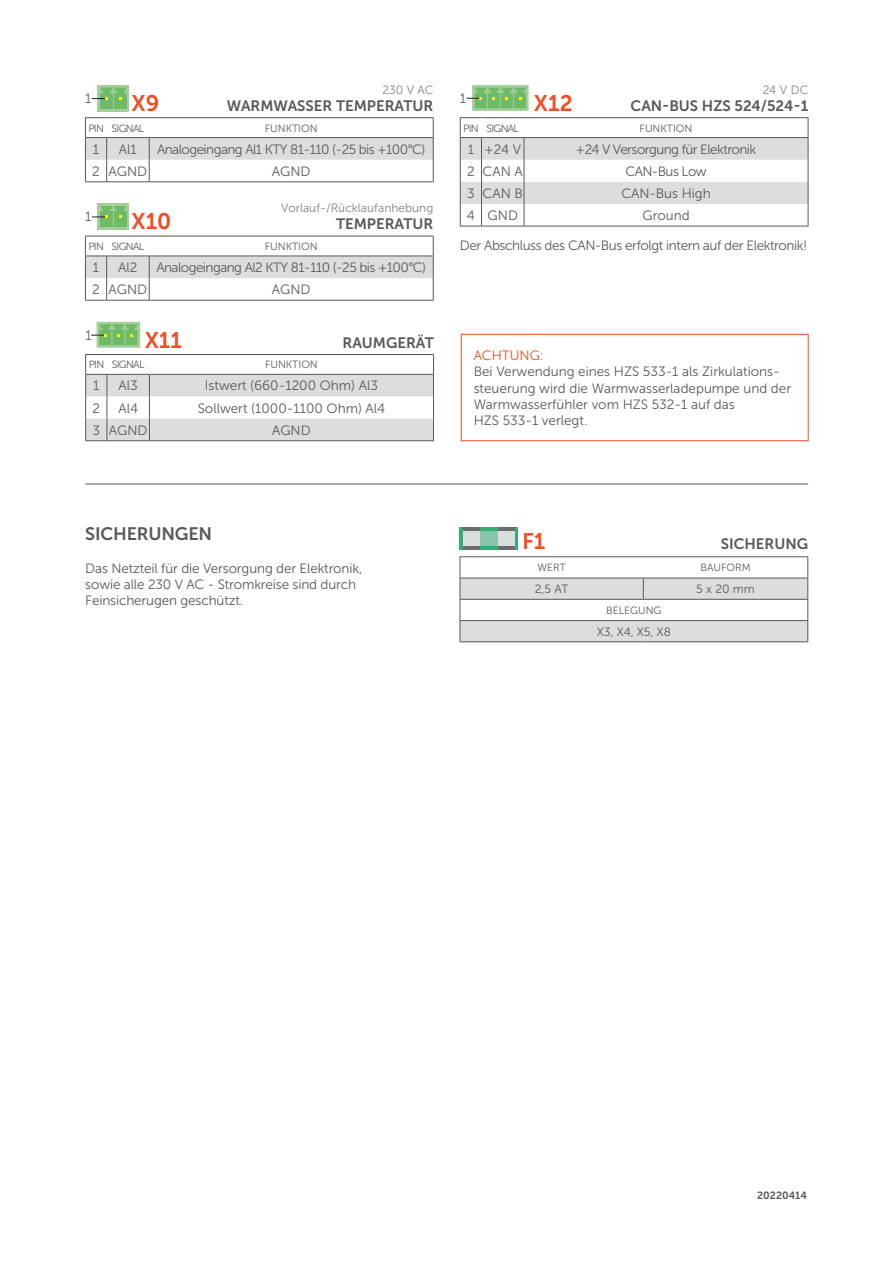
<style>
.page{position:relative;width:893px;height:1263px;background:#fff}
.page>*{position:absolute;margin:0;border:0;box-sizing:border-box;transform-origin:0 0}
.t1{font:22.5px "Museo Sans 700";color:#f04d22}
.t2{font:18px "Museo Sans 700";letter-spacing:-.01em;color:#57585a}
.t3{font:15px "Museo Sans 700";color:#57585a}
.t4{font:13.5px/16.2px "Museo Sans 300";letter-spacing:-.01em;color:#57585a}
.t5{font:13.5px "Museo Sans 300";letter-spacing:-.04em;color:#57585a}
.t6{font:13.5px "Museo Sans 300";letter-spacing:-.03em;color:#57585a}
.t7{font:13.5px "Museo Sans 300";color:#f04d22}
.t8{font:12px "Museo Sans 300";color:#808285}
.t9{font:12px "Museo Sans 300";color:#57585a}
.t10{font:10.5px "Museo Sans 300";color:#57585a}
.t11{font:10.5px "Museo Sans 300";letter-spacing:-.07em;color:#57585a}
.t12{font:10.5px "Museo Sans 700";color:#57585a}
</style>
<div class="page">
<svg style="left:85px;top:117px;width:349px;height:65px"></svg>
<hr style="left:107px;top:181px;width:42px;height:1px;background:#57585a">
<hr style="left:149px;top:181px;width:285px;height:1px;background:#57585a">
<svg style="left:98px;top:85px;width:31px;height:26px"></svg>
<div style="left:100px;top:93px;width:13px;height:16px;background:#6eba66"></div>
<div style="left:114px;top:93px;width:12px;height:16px;background:#6eba66"></div>
<svg style="left:92px;top:88px;width:34px;height:12px"></svg>
<svg style="left:85px;top:236px;width:349px;height:65px"></svg>
<hr style="left:107px;top:300px;width:42px;height:1px;background:#57585a">
<hr style="left:149px;top:300px;width:285px;height:1px;background:#57585a">
<div style="left:98px;top:203px;width:31px;height:27px;background:#a3cf9a"></div>
<div style="left:100px;top:211px;width:13px;height:16px;background:#6eba66"></div>
<div style="left:114px;top:211px;width:12px;height:16px;background:#6eba66"></div>
<svg style="left:92px;top:206px;width:34px;height:12px"></svg>
<svg style="left:85px;top:354px;width:349px;height:87px"></svg>
<hr style="left:107px;top:440px;width:42px;height:1px;background:#57585a">
<hr style="left:149px;top:440px;width:285px;height:1px;background:#57585a">
<svg style="left:91px;top:322px;width:49px;height:26px"></svg>
<svg style="left:460px;top:117px;width:349px;height:110px"></svg>
<hr style="left:481px;top:226px;width:43px;height:1px;background:#57585a">
<hr style="left:524px;top:226px;width:284px;height:1px;background:#57585a">
<svg style="left:467px;top:85px;width:62px;height:26px;background:#8ec681"></svg>
<hr style="left:460px;top:556px;width:183px;height:1px;background:#57585a">
<hr style="left:643px;top:556px;width:165px;height:1px;background:#57585a">
<svg style="left:460px;top:557px;width:348px;height:85px"></svg>
<div style="left:460px;top:527px;width:58px;height:22px;background:#32ae72"></div>
<svg style="left:463px;top:527px;width:17px;height:22px"></svg>
<div style="left:463px;top:531px;width:17px;height:14px;background:#dcdddf"></div>
<div style="left:480px;top:531px;width:18px;height:14px;background:#86c5a8"></div>
<svg style="left:498px;top:527px;width:17px;height:22px"></svg>
<div style="left:498px;top:531px;width:17px;height:14px;background:#dcdddf"></div>
<hr style="left:85px;top:484px;width:723px;height:1px;background:#57585a">
<div style="left:461px;top:334px;width:347px;height:107px;border:1px solid #f04d22"></div>
<p class="t4" style="left:85px;top:90px;width:8px">1</p>
<p class="t8" style="left:382px;top:83px;width:52px">230 V AC</p>
<h1 class="t1" style="left:131px;top:91px;width:29px">X9</h1>
<p class="t3" style="left:227px;top:97px;width:208px">WARMWASSER TEMPERATUR</p>
<p class="t11" style="left:88px;top:122px;width:57px">PIN SIGNAL</p>
<p class="t10" style="left:265px;top:122px;width:54px">FUNKTION</p>
<p class="t4" style="left:93px;top:141px;width:8px">1</p>
<p class="t4" style="left:119px;top:141px;width:19px">Al1</p>
<p class="t5" style="left:157px;top:142px;width:270px">Analogeingang Al1 KTY 81-110 (-25 bis +100°C)</p>
<p class="t4" style="left:92px;top:163px;width:57px">2 AGND</p>
<p class="t4" style="left:272px;top:163px;width:40px">AGND</p>
<p class="t4" style="left:85px;top:209px;width:8px">1</p>
<p class="t8" style="left:281px;top:202px;width:154px">Vorlauf-/Rücklaufanhebung</p>
<h1 class="t1" style="left:131px;top:209px;width:41px">X10</h1>
<p class="t3" style="left:336px;top:216px;width:99px">TEMPERATUR</p>
<p class="t11" style="left:88px;top:241px;width:57px">PIN SIGNAL</p>
<p class="t10" style="left:265px;top:241px;width:54px">FUNKTION</p>
<p class="t4" style="left:93px;top:259px;width:8px">1</p>
<p class="t4" style="left:118px;top:259px;width:21px">Al2</p>
<p class="t5" style="left:156px;top:260px;width:271px">Analogeingang Al2 KTY 81-110 (-25 bis +100°C)</p>
<p class="t4" style="left:92px;top:282px;width:57px">2 AGND</p>
<p class="t4" style="left:272px;top:282px;width:40px">AGND</p>
<p class="t4" style="left:86px;top:327px;width:8px">1</p>
<h1 class="t1" style="left:145px;top:327px;width:39px">X11</h1>
<p class="t3" style="left:342px;top:334px;width:93px">RAUMGERÄT</p>
<p class="t11" style="left:89px;top:359px;width:57px">PIN SIGNAL</p>
<p class="t10" style="left:265px;top:359px;width:54px">FUNKTION</p>
<p class="t4" style="left:93px;top:378px;width:8px">1</p>
<p class="t4" style="left:119px;top:378px;width:21px">Al3</p>
<p class="t4" style="left:205px;top:378px;width:175px">Istwert (660-1200 Ohm) Al3</p>
<p class="t4" style="left:92px;top:400px;width:9px">2</p>
<p class="t4" style="left:118px;top:400px;width:21px">Al4</p>
<p class="t4" style="left:198px;top:400px;width:189px">Sollwert (1000-1100 Ohm) Al4</p>
<p class="t4" style="left:93px;top:422px;width:56px">3 AGND</p>
<p class="t4" style="left:272px;top:422px;width:40px">AGND</p>
<p class="t8" style="left:763px;top:83px;width:47px">24 V DC</p>
<p class="t4" style="left:460px;top:90px;width:8px">1</p>
<h1 class="t1" style="left:534px;top:91px;width:40px">X12</h1>
<p class="t3" style="left:631px;top:97px;width:179px">CAN-BUS HZS 524/524-1</p>
<p class="t11" style="left:463px;top:122px;width:57px">PIN SIGNAL</p>
<p class="t10" style="left:640px;top:122px;width:54px">FUNKTION</p>
<p class="t4" style="left:468px;top:141px;width:55px">1 +24 V</p>
<p class="t5" style="left:576px;top:142px;width:182px">+24 V Versorgung für Elektronik</p>
<p class="t4" style="left:467px;top:163px;width:57px">2 CAN A</p>
<p class="t5" style="left:625px;top:164px;width:83px">CAN-Bus Low</p>
<p class="t4" style="left:467px;top:185px;width:57px">3 CAN B</p>
<p class="t4" style="left:621px;top:185px;width:91px">CAN-Bus High</p>
<p class="t4" style="left:467px;top:207px;width:53px">4 GND</p>
<p class="t4" style="left:642px;top:207px;width:49px">Ground</p>
<p class="t6" style="left:460px;top:239px;width:349px">Der Abschluss des CAN-Bus erfolgt intern auf der Elektronik!</p>
<p class="t7" style="left:474px;top:348px;width:72px">ACHTUNG:</p>
<p class="t4" style="left:474px;top:364px;width:319px">Bei Verwendung eines HZS 533-1 als Zirkulations&shy;steuerung wird die Warmwasserladepumpe und der Warmwasserfühler vom HZS 532-1 auf das<br>HZS 533-1 verlegt.</p>
<h2 class="t2" style="left:85px;top:524px;width:129px">SICHERUNGEN</h2>
<p class="t4" style="left:85px;top:560px;width:279px">Das Netzteil für die Versorgung der Elektronik, sowie alle 230 V AC - Stromkreise sind durch<br>Feinsicherugen geschützt.</p>
<h1 class="t1" style="left:522px;top:529px;width:25px">F1</h1>
<p class="t3" style="left:721px;top:536px;width:89px">SICHERUNG</p>
<p class="t10" style="left:537px;top:562px;width:30px">WERT</p>
<p class="t10" style="left:700px;top:562px;width:52px">BAUFORM</p>
<p class="t9" style="left:535px;top:583px;width:35px">2,5 AT</p>
<p class="t9" style="left:696px;top:583px;width:60px">5 x 20 mm</p>
<p class="t10" style="left:606px;top:605px;width:57px">BELEGUNG</p>
<p class="t9" style="left:597px;top:625px;width:76px">X3, X4, X5, X8</p>
<p class="t12" style="left:757px;top:1189px;width:51px">20220414</p>
</div>
